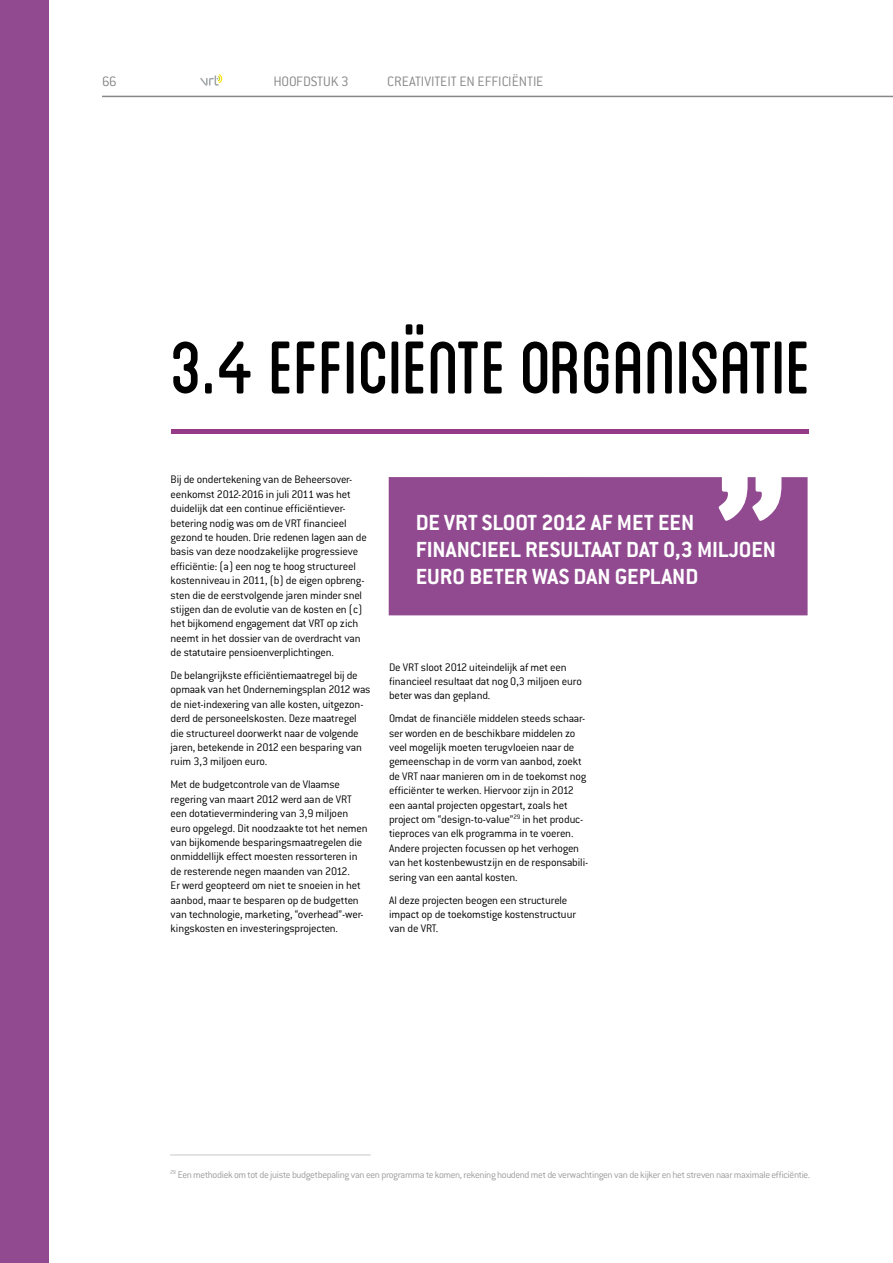
<style>
.page{position:relative;width:893px;height:1263px;background:#fff}
.page>*{position:absolute;margin:0;border:0;box-sizing:border-box;transform-origin:0 0}
.t1{font:105px "Blanch Caps";letter-spacing:-.01em;color:#000}
.t2{font:700 24px/27px "Conduit ITC";color:#fff}
.t3{font:300 15px "Conduit ITC";color:#868786}
.t4{font:300 12px/14.4px "Conduit ITC";letter-spacing:-.01em;color:#000}
.t5{font:300 10.5px "Conduit ITC";letter-spacing:-.03em;color:#9c9c9d}
</style>
<div class="page">
<div style="left:0;top:0;width:48px;height:1263px;background:#914a90"></div>
<svg style="left:200px;top:74px;width:22px;height:12px"></svg>
<hr style="left:102px;top:96px;width:791px;height:1px;background:#868786">
<hr style="left:170px;top:1154px;width:201px;height:2px;background:#d9dada">
<div style="left:171px;top:429px;width:638px;height:5px;background:#953a86"></div>
<div style="left:389px;top:477px;width:419px;height:138px;background:#914a90"></div>
<svg style="left:719px;top:477px;width:62px;height:44px"></svg>
<p class="t3" style="left:102px;top:73px;width:16px">66</p>
<p class="t3" style="left:273px;top:73px;width:77px">HOOFDSTUK 3</p>
<p class="t3" style="left:387px;top:73px;width:158px">CREATIVITEIT EN EFFICIËNTIE</p>
<h1 class="t1" style="left:170px;top:320px;width:643px">3.4 EFFICIËNTE ORGANISATIE</h1>
<p class="t4" style="left:171px;top:472px;width:198px">Bij de ondertekening van de Beheersover&shy;eenkomst 2012-2016 in juli 2011 was het duidelijk dat een continue efficiëntiever&shy;betering nodig was om de VRT financieel gezond te houden. D rie redenen lagen aan de basis van deze noodzakelijke progressieve efficiëntie: (a) een nog te hoog structureel kostenniveau in 2011, (b) de eigen opbreng&shy;sten die de eerstvolgende jaren minder snel stijgen dan de evolutie van de kosten en (c) het bijkomend engagement dat VRT op zich neemt in het dossier van de overdracht van de statutaire pensioenverplichtingen.</p>
<p class="t4" style="left:171px;top:668px;width:201px">De belangrijkste efficiëntiemaatregel bij de opmaak van het Ondernemingsplan 2012 was de niet-indexering van alle kosten, uitgezon&shy;derd de personeelskosten. Deze maatregel die structureel doorwerkt naar de volgende jaren, betekende in 2012 een besparing van ruim 3,3 miljoen euro.</p>
<p class="t4" style="left:171px;top:777px;width:198px">Met de budgetcontrole van de Vlaamse regering van maart 2012 werd aan de VRT een dotatievermindering van 3,9 miljoen euro opgelegd. Dit noodzaakte tot het nemen van bijkomende besparingsmaatregelen die onmiddellijk effect moesten ressorteren in de resterende negen maanden van 2012.<br>Er werd geopteerd om niet te snoeien in het aanbod, maar te besparen op de budgetten van technologie, marketing, “overhead”-wer&shy;kingskosten en investeringsprojecten.</p>
<h2 class="t2" style="left:416px;top:508px;width:362px">DE VRT SLOOT 2012 AF MET EEN<br>FINANCIEEL RESULTAAT DAT 0,3 MILJOEN<br>EURO BETER WAS DAN GEPLAND</h2>
<p class="t4" style="left:389px;top:660px;width:194px">De VRT sloot 2012 uiteindelijk af met een financieel resultaat dat nog 0,3 miljoen euro beter was dan gepland.</p>
<p class="t4" style="left:389px;top:711px;width:201px">Omdat de financiële middelen steeds schaar&shy;ser worden en de beschikbare middelen zo veel mogelijk moeten terugvloeien naar de gemeenschap in de vorm van aanbod, zoekt de VRT naar manieren om in de toekomst nog efficiënter te werken. Hiervoor zijn in 2012 een aantal projecten opgestart, zoals het project om “design-to-value”<sup>29</sup> in het produc&shy;tieproces van elk programma in te voeren.<br>Andere projecten focussen op het verhogen van het kostenbewustzijn en de responsabili&shy;sering van een aantal kosten.</p>
<p class="t4" style="left:389px;top:893px;width:188px">Al deze projecten beogen een structurele impact op de toekomstige kostenstructuur van de VRT.</p>
<p class="t5" style="left:170px;top:1169px;width:641px"><sup>29</sup> Een methodiek om tot de juiste budgetbepaling van een programma te komen, rekening houdend met de verwachtingen van de kijker en het streven naar maximale efficiëntie.</p>
</div>
